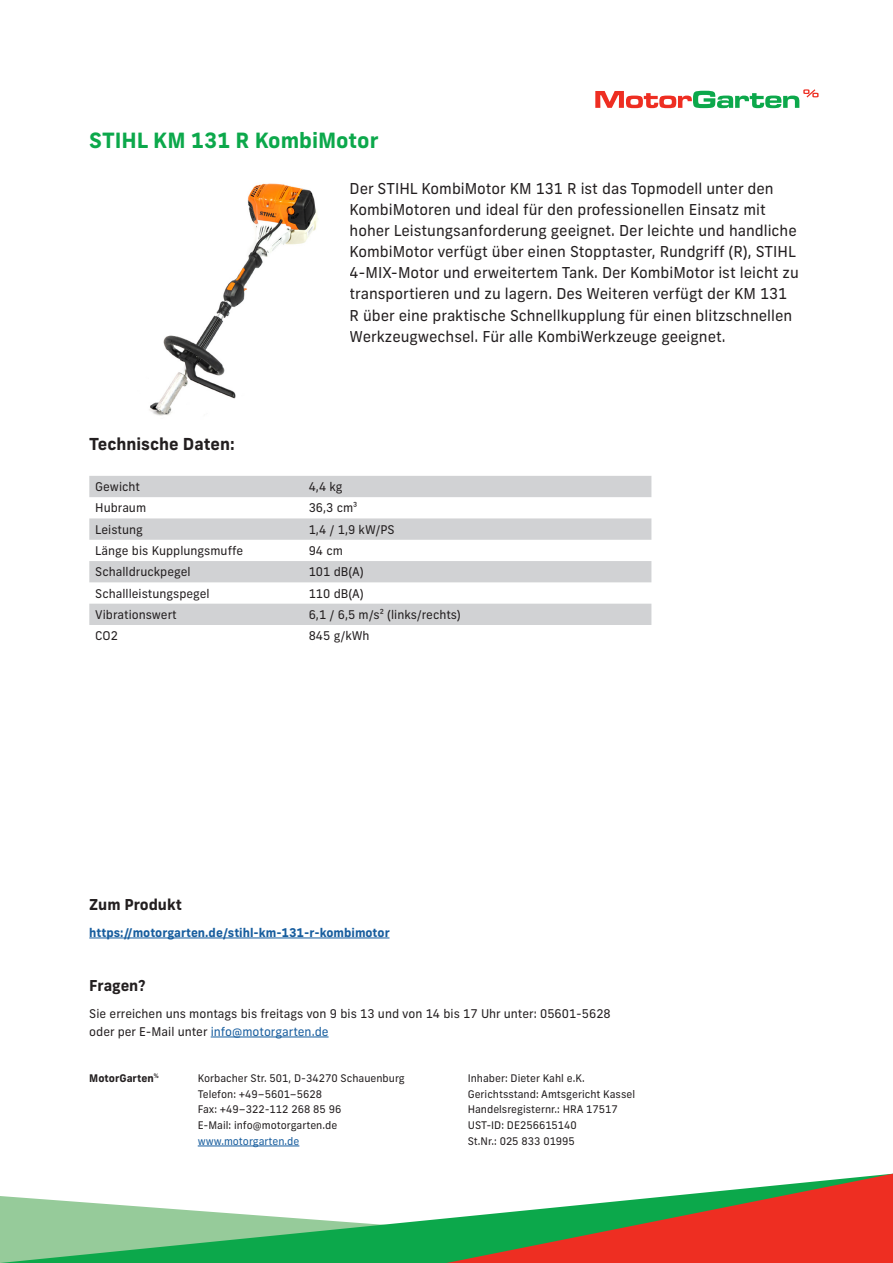
<style>
.page{position:relative;width:893px;height:1263px;background:#fff}
.page>*{position:absolute;margin:0;border:0;box-sizing:border-box;transform-origin:0 0}
.t1{font:700 21px "Frank New";color:#0ca84b}
.t2{font:700 16.5px "Frank New";color:#231f20}
.t3{font:15px/21px "Frank New";color:#231f20}
.t4{font:700 15px "Frank New";color:#231f20}
.t5{font:12px "Frank New";color:#231f20}
.t6{font:700 12px "Frank New";color:#175d9e}
.t7{font:12px "Frank New";color:#175d9e}
.t8{font:10.5px "Frank New";color:#231f20}
.t9{font:10.5px "Frank New";color:#175d9e}
.t10{font:700 10.5px "Frank New";color:#231f20}
.s1{color:#231f20}
</style>
<div class="page">
<svg style="left:0;top:1196px;width:446px;height:67px"></svg>
<svg style="left:446px;top:1174px;width:447px;height:89px"></svg>
<svg style="left:595px;top:89px;width:224px;height:19px"></svg>
<hr style="left:198px;top:1146px;width:101px;height:1px;background:#175d9e">
<svg style="left:89px;top:476px;width:562px;height:149px;fill:#d1d2d4"></svg>
<hr style="left:89px;top:938px;width:300px;height:1px;background:#175d9e">
<hr style="left:211px;top:1037px;width:118px;height:1px;background:#175d9e">
<img style="left:149px;top:183px;width:169px;height:233px">
<p class="t1" style="left:89px;top:127px;width:291px">STIHL KM 131 R KombiMotor</p>
<p class="t2" style="left:89px;top:433px;width:147px">Technische Daten:</p>
<p class="t3" style="left:350px;top:178px;width:451px">Der STIHL KombiMotor KM 131 R ist das Topmodell unter den KombiMotoren und ideal für den professionellen Einsatz mit hoher Leistungsanforderung geeignet. Der leichte und handliche KombiMotor verfügt über einen Stopptaster, Rundgriff (R), STIHL 4-MIX-Motor und erweitertem Tank. Der KombiMotor ist leicht zu transportieren und zu lagern. Des Weiteren verfügt der KM 131<br>R über eine praktische Schnellkupplung für einen blitzschnellen Werkzeugwechsel. Für alle KombiWerkzeuge geeignet.</p>
<p class="t5" style="left:95px;top:479px;width:46px">Gewicht</p>
<p class="t5" style="left:309px;top:479px;width:35px">4,4 kg</p>
<p class="t5" style="left:95px;top:501px;width:52px">Hubraum</p>
<p class="t5" style="left:309px;top:501px;width:50px">36,3 cm³</p>
<p class="t5" style="left:95px;top:522px;width:49px">Leistung</p>
<p class="t5" style="left:309px;top:522px;width:87px">1,4 / 1,9 kW/PS</p>
<p class="t5" style="left:95px;top:543px;width:149px">Länge bis Kupplungsmuffe</p>
<p class="t5" style="left:309px;top:543px;width:36px">94 cm</p>
<p class="t5" style="left:95px;top:564px;width:97px">Schalldruckpegel</p>
<p class="t5" style="left:309px;top:564px;width:56px">101 dB(A)</p>
<p class="t5" style="left:95px;top:586px;width:116px">Schallleistungspegel</p>
<p class="t5" style="left:309px;top:586px;width:56px">110 dB(A)</p>
<p class="t5" style="left:95px;top:607px;width:83px">Vibrationswert</p>
<p class="t5" style="left:309px;top:607px;width:153px">6,1 / 6,5 m/s² (links/rechts)</p>
<p class="t5" style="left:95px;top:628px;width:24px">CO2</p>
<p class="t5" style="left:309px;top:628px;width:62px">845 g/kWh</p>
<p class="t4" style="left:89px;top:894px;width:94px">Zum Produkt</p>
<p class="t6" style="left:89px;top:924px;width:302px">https://motorgarten.de/stihl-km-131-r-kombimotor</p>
<p class="t4" style="left:89px;top:975px;width:58px">Fragen?</p>
<p class="t5" style="left:89px;top:1006px;width:523px">Sie erreichen uns montags bis freitags von 9 bis 13 und von 14 bis 17 Uhr unter: 05601-5628</p>
<p class="t7" style="left:89px;top:1024px;width:241px"><span class="s1">oder per E-Mail unter</span> info@motorgarten.de</p>
<p class="t10" style="left:89px;top:1071px;width:71px">MotorGarten<sup>%</sup></p>
<p class="t8" style="left:198px;top:1071px;width:209px">Korbacher Str. 501, D-34270 Schauenburg</p>
<p class="t8" style="left:198px;top:1087px;width:126px">Telefon: +49–5601–5628</p>
<p class="t8" style="left:198px;top:1103px;width:145px">Fax: +49–322-112 268 85 96</p>
<p class="t8" style="left:198px;top:1119px;width:141px">E-Mail: info@motorgarten.de</p>
<p class="t9" style="left:198px;top:1134px;width:103px">www.motorgarten.de</p>
<p class="t8" style="left:468px;top:1071px;width:118px">Inhaber: Dieter Kahl e.K.</p>
<p class="t8" style="left:468px;top:1087px;width:169px">Gerichtsstand: Amtsgericht Kassel</p>
<p class="t8" style="left:468px;top:1103px;width:151px">Handelsregisternr.: HRA 17517</p>
<p class="t8" style="left:468px;top:1119px;width:111px">UST-ID: DE256615140</p>
<p class="t8" style="left:468px;top:1134px;width:109px">St.Nr.: 025 833 01995</p>
</div>
